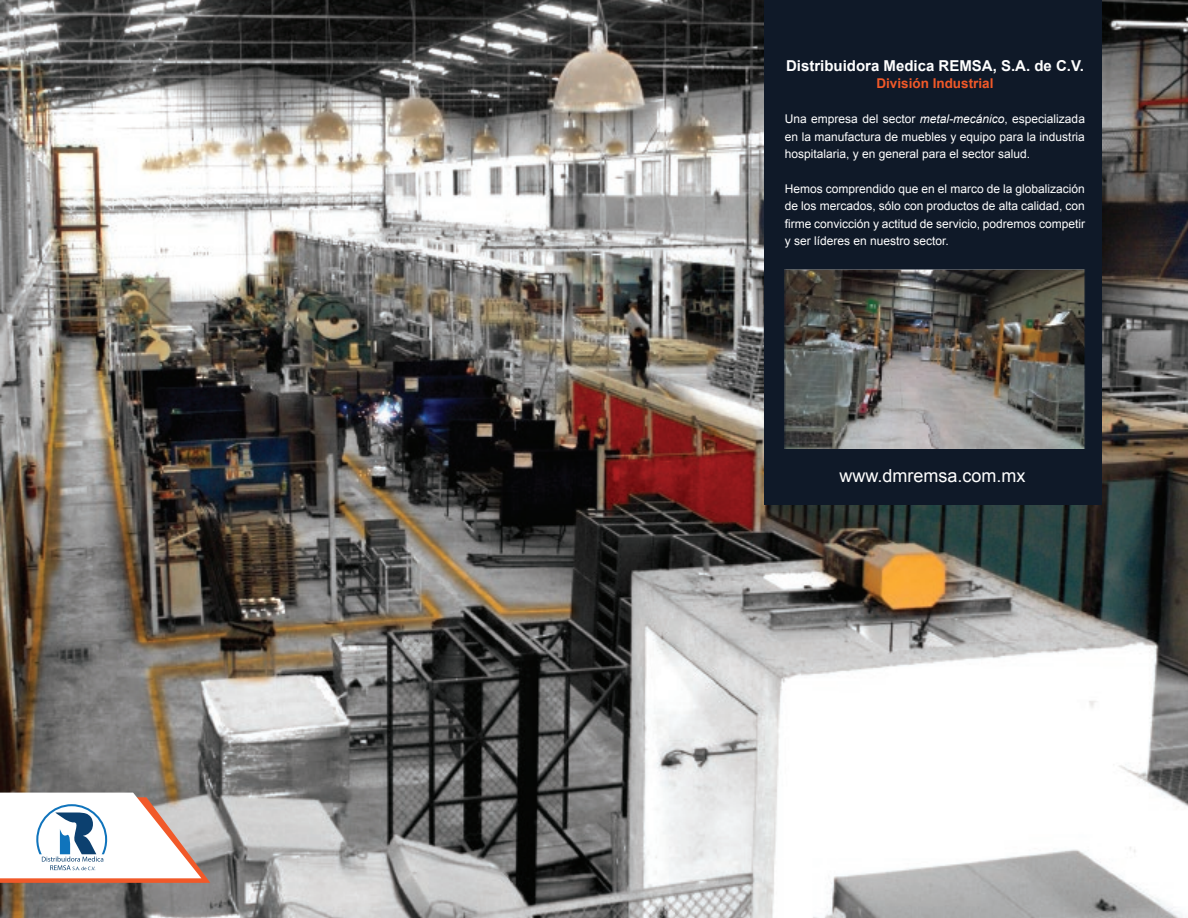
<style>
.page{position:relative;width:1188px;height:918px;background:#fff}
.page>*{position:absolute;margin:0;border:0;box-sizing:border-box;transform-origin:0 0}
.t1{font:18px "Arial";color:#fff}
.t2{font:700 15px "Arial";color:#fff}
.t3{font:700 13.5px "Arial";color:#f15929}
.t4{font:12px/17.4px "Arial";color:#fff;text-align:justify}
.s1{font-style:italic}
</style>
<div class="page">
<img style="left:0;top:0;width:1188px;height:918px">
<div style="left:764px;top:0;width:338px;height:505px;background:#0f1928"></div>
<img style="left:784px;top:269px;width:301px;height:179px">
<svg style="left:0;top:793px;width:210px;height:90px"></svg>
<p class="t2" style="left:786px;top:56px;width:299px">Distribuidora Medica REMSA, S.A. de C.V.</p>
<p class="t3" style="left:876px;top:75px;width:119px">División Industrial</p>
<p class="t4" style="left:785px;top:110px;width:302px">Una empresa del sector <span class="s1">metal-mecánico</span>, especializada en la manufactura de muebles y equipo para la industria hospitalaria, y en general para el sector salud.</p>
<p class="t4" style="left:785px;top:180px;width:302px">Hemos comprendido que en el marco de la globalización de los mercados, sólo con productos de alta calidad, con firme convicción y actitud de servicio, podremos competir y ser líderes en nuestro sector.</p>
<h1 class="t1" style="left:839px;top:463px;width:188px">www.dmremsa.com.mx</h1>
</div>
